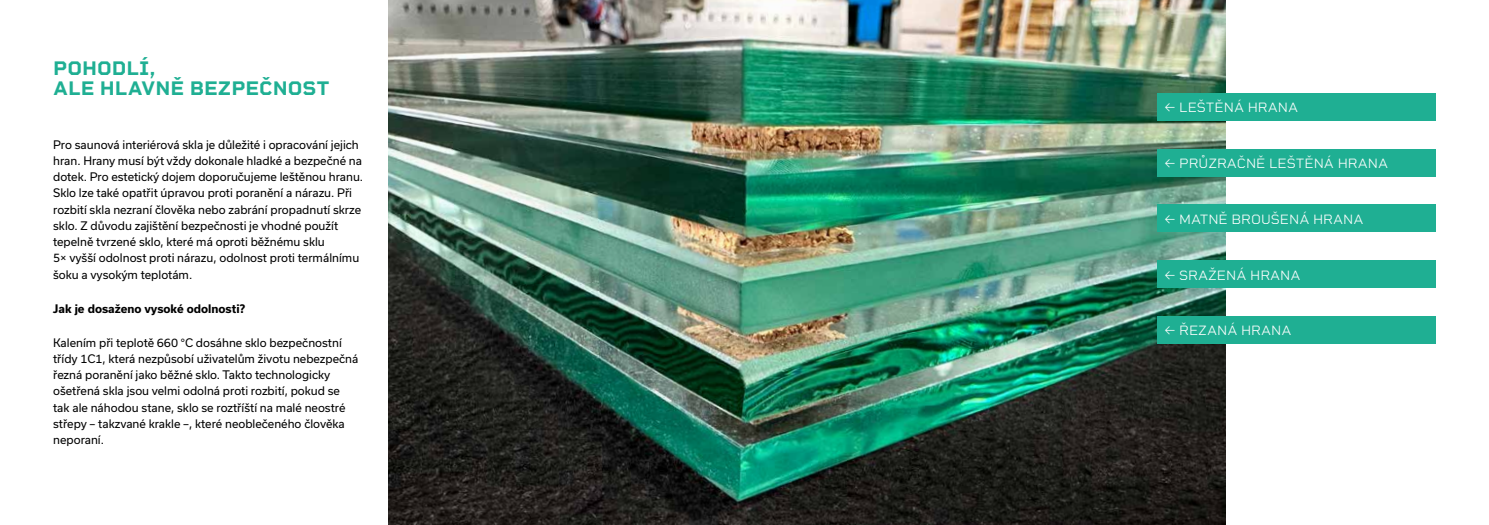
<style>
.page{position:relative;width:1489px;height:525px;background:#fff}
.page>*{position:absolute;margin:0;border:0;box-sizing:border-box;transform-origin:0 0}
.t1{font:700 20px/20px "Rigid Square";color:#1faf93}
.t2{font:300 13.75px "Rigid Square";color:#fff}
.t3{font:11.25px/16.2px "Usual";color:#000}
.t4{font:700 11.25px "Usual";color:#000}
</style>
<div class="page">
<img style="left:389px;top:0;width:836px;height:524px">
<div style="left:1157px;top:93px;width:278px;height:27px;background:#1faf93"></div>
<div style="left:1157px;top:149px;width:278px;height:27px;background:#1faf93"></div>
<div style="left:1157px;top:205px;width:278px;height:27px;background:#1faf93"></div>
<div style="left:1157px;top:260px;width:278px;height:28px;background:#1faf93"></div>
<div style="left:1157px;top:316px;width:278px;height:27px;background:#1faf93"></div>
<h1 class="t1" style="left:53px;top:58px;width:278px">POHODLÍ,<br>ALE HLAVNĚ BEZPEČNOST</h1>
<p class="t3" style="left:53px;top:136px;width:311px">Pro saunová interiérová skla je důležité i opracování jejich hran. Hrany musí být vždy dokonale hladké a bezpečné na dotek. Pro estetický dojem doporučujeme leštěnou hranu.<br>Sklo lze také opatřit úpravou proti poranění a nárazu. Při rozbití skla nezraní člověka nebo zabrání propadnutí skrze sklo. Z důvodu zajištění bezpečnosti je vhodné použít tepelně tvrzené sklo, které má oproti běžnému sklu<br>5× vyšší odolnost proti nárazu, odolnost proti termálnímu šoku a vysokým teplotám.</p>
<p class="t4" style="left:53px;top:302px;width:194px">Jak je dosaženo vysoké odolnosti?</p>
<p class="t3" style="left:53px;top:334px;width:307px">Kalením při teplotě 660 °C dosáhne sklo bezpečnostní třídy 1C1, která nezpůsobí uživatelům životu nebezpečná řezná poranění jako běžné sklo. Takto technologicky ošetřená skla jsou velmi odolná proti rozbití, pokud se tak ale náhodou stane, sklo se roztříští na malé neostré střepy – takzvané krakle –, které neoblečeného člověka neporaní.</p>
<p class="t2" style="left:1164px;top:99px;width:135px">← LEŠTĚNÁ HRANA</p>
<p class="t2" style="left:1164px;top:155px;width:225px">← PRŮZRAČNĚ LEŠTĚNÁ HRANA</p>
<p class="t2" style="left:1164px;top:210px;width:200px">← MATNĚ BROUŠENÁ HRANA</p>
<p class="t2" style="left:1164px;top:266px;width:137px">← SRAŽENÁ HRANA</p>
<p class="t2" style="left:1164px;top:322px;width:128px">← ŘEZANÁ HRANA</p>
</div>
